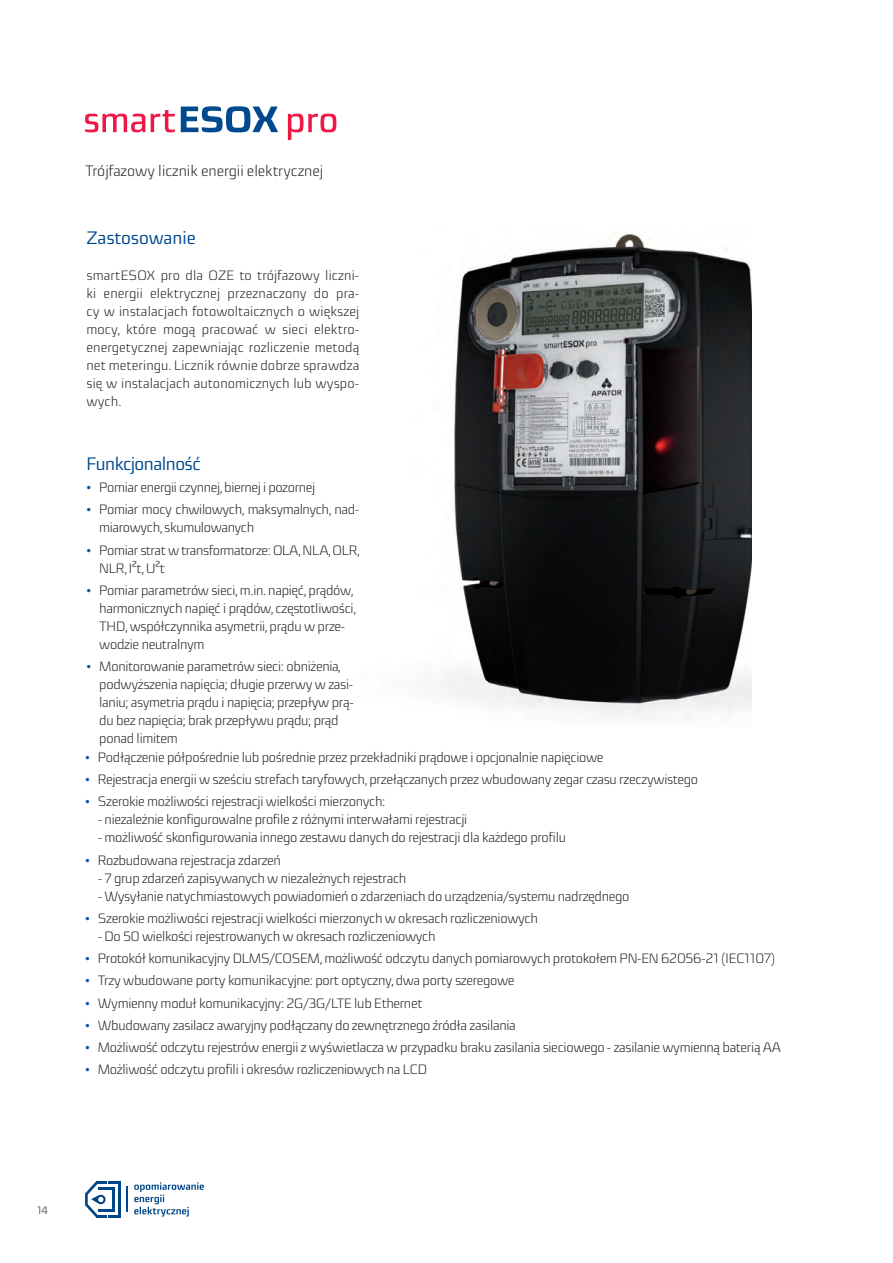
<style>
.page{position:relative;width:893px;height:1263px;background:#fff}
.page>*{position:absolute;margin:0;border:0;box-sizing:border-box;transform-origin:0 0}
._02_Tekst{font:18px "Sica";letter-spacing:-.025em;color:#01498e}
._02_Tekst-2{font:18px "Sica";letter-spacing:-.005em;color:#01498e}
._02_Tekst-3{font:300 15px "Sica";color:#231f20}
._05_Lista_-_Wypunkto{font:300 13.5px/18px "Sica";letter-spacing:-.02em;color:#231f20}
._02_Tekst-4{font:300 13.5px/18px "Sica";letter-spacing:.01em;color:#231f20;text-align:justify}
.t1{font:300 10.5px "Sica";color:#6c6d70}
.s1{font-family:"Times New Roman";font-weight:400;color:#015aaa}
</style>
<div class="page">
<img style="left:441px;top:233px;width:310px;height:487px">
<hr style="left:118px;top:1181px;width:3px;height:36px;background:#004587">
<svg style="left:85px;top:1181px;width:33px;height:36px"></svg>
<svg style="left:127px;top:1187px;width:1px;height:25px"></svg>
<svg style="left:134px;top:1182px;width:70px;height:34px"></svg>
<svg style="left:85px;top:114px;width:60px;height:18px"></svg>
<svg style="left:151px;top:110px;width:24px;height:22px"></svg>
<svg style="left:181px;top:106px;width:97px;height:26px"></svg>
<svg style="left:288px;top:114px;width:48px;height:26px"></svg>
<p class="_02_Tekst-3" style="left:85px;top:160px;width:240px">Trójfazowy licznik energii elektrycznej</p>
<p class="_02_Tekst-2" style="left:86px;top:225px;width:111px">Zastosowanie</p>
<p class="_02_Tekst-4" style="left:86px;top:266px;width:274px">smartESOX pro dla OZE to trójfazowy liczni&shy;ki energii elektrycznej przeznaczony do pra&shy;cy w instalacjach fotowoltaicznych o większej mocy, które mogą pracować w sieci elektro&shy;energetycznej zapewniając rozliczenie metodą net meteringu. Licznik równie dobrze sprawdza się w instalacjach autonomicznych lub wyspo&shy;wych.</p>
<p class="_02_Tekst" style="left:86px;top:450px;width:116px">Funkcjonalność</p>
<p class="_05_Lista_-_Wypunkto" style="left:86px;top:478px;width:230px"><span class="s1">•</span> Pomiar energii czynnej, biernej i pozornej</p>
<p class="_05_Lista_-_Wypunkto" style="left:99px;top:500px;width:262px;text-indent:-13px"><span class="s1">•</span> Pomiar mocy chwilowych, maksymalnych, nad&shy;miarowych, skumulowanych</p>
<p class="_05_Lista_-_Wypunkto" style="left:99px;top:541px;width:262px;text-indent:-13px"><span class="s1">•</span> Pomiar strat w transformatorze: OLA, NLA, OLR,<br>NLR, I²t, U²t</p>
<p class="_05_Lista_-_Wypunkto" style="left:99px;top:581px;width:259px;text-indent:-13px"><span class="s1">•</span> Pomiar parametrów sieci, m.in. napięć, prądów, harmonicznych napięć i prądów, częstotliwości, THD, współczynnika asymetrii, prądu w prze&shy;wodzie neutralnym</p>
<p class="_05_Lista_-_Wypunkto" style="left:99px;top:657px;width:256px;text-indent:-13px"><span class="s1">•</span> Monitorowanie parametrów sieci: obniżenia, podwyższenia napięcia; długie przerwy w zasi&shy;laniu; asymetria prądu i napięcia; przepływ prą&shy;du bez napięcia; brak przepływu prądu; prąd ponad limitem</p>
<p class="_05_Lista_-_Wypunkto" style="left:85px;top:748px;width:520px"><span class="s1">•</span> Podłączenie półpośrednie lub pośrednie przez przekładniki prądowe i opcjonalnie napięciowe</p>
<p class="_05_Lista_-_Wypunkto" style="left:85px;top:770px;width:614px"><span class="s1">•</span> Rejestracja energii w sześciu strefach taryfowych, przełączanych przez wbudowany zegar czasu rzeczywistego</p>
<p class="_05_Lista_-_Wypunkto" style="left:85px;top:792px;width:302px"><span class="s1">•</span> Szerokie możliwości rejestracji wielkości mierzonych:</p>
<p class="_05_Lista_-_Wypunkto" style="left:98px;top:810px;width:371px">- niezależnie konfigurowalne profile z różnymi interwałami rejestracji</p>
<p class="_05_Lista_-_Wypunkto" style="left:98px;top:828px;width:470px">- możliwość skonfigurowania innego zestawu danych do rejestracji dla każdego profilu</p>
<p class="_05_Lista_-_Wypunkto" style="left:85px;top:851px;width:197px"><span class="s1">•</span> Rozbudowana rejestracja zdarzeń</p>
<p class="_05_Lista_-_Wypunkto" style="left:98px;top:869px;width:310px">- 7 grup zdarzeń zapisywanych w niezależnych rejestrach</p>
<p class="_05_Lista_-_Wypunkto" style="left:98px;top:887px;width:533px">- Wysyłanie natychmiastowych powiadomień o zdarzeniach do urządzenia/systemu nadrzędnego</p>
<p class="_05_Lista_-_Wypunkto" style="left:85px;top:909px;width:454px"><span class="s1">•</span> Szerokie możliwości rejestracji wielkości mierzonych w okresach rozliczeniowych</p>
<p class="_05_Lista_-_Wypunkto" style="left:98px;top:927px;width:339px">- Do 50 wielkości rejestrowanych w okresach rozliczeniowych</p>
<p class="_05_Lista_-_Wypunkto" style="left:85px;top:949px;width:692px"><span class="s1">•</span> Protokół komunikacyjny DLMS/COSEM, możliwość odczytu danych pomiarowych protokołem PN-EN 62056-21 (IEC1107)</p>
<p class="_05_Lista_-_Wypunkto" style="left:85px;top:971px;width:431px"><span class="s1">•</span> Trzy wbudowane porty komunikacyjne: port optyczny, dwa porty szeregowe</p>
<p class="_05_Lista_-_Wypunkto" style="left:85px;top:994px;width:339px"><span class="s1">•</span> Wymienny moduł komunikacyjny: 2G/3G/LTE lub Ethernet</p>
<p class="_05_Lista_-_Wypunkto" style="left:85px;top:1016px;width:432px"><span class="s1">•</span> Wbudowany zasilacz awaryjny podłączany do zewnętrznego źródła zasilania</p>
<p class="_05_Lista_-_Wypunkto" style="left:85px;top:1038px;width:698px"><span class="s1">•</span> Możliwość odczytu rejestrów energii z wyświetlacza w przypadku braku zasilania sieciowego - zasilanie wymienną baterią AA</p>
<p class="_05_Lista_-_Wypunkto" style="left:85px;top:1060px;width:343px"><span class="s1">•</span> Możliwość odczytu profili i okresów rozliczeniowych na LCD</p>
<p class="t1" style="left:37px;top:1202px;width:12px">14</p>
</div>
